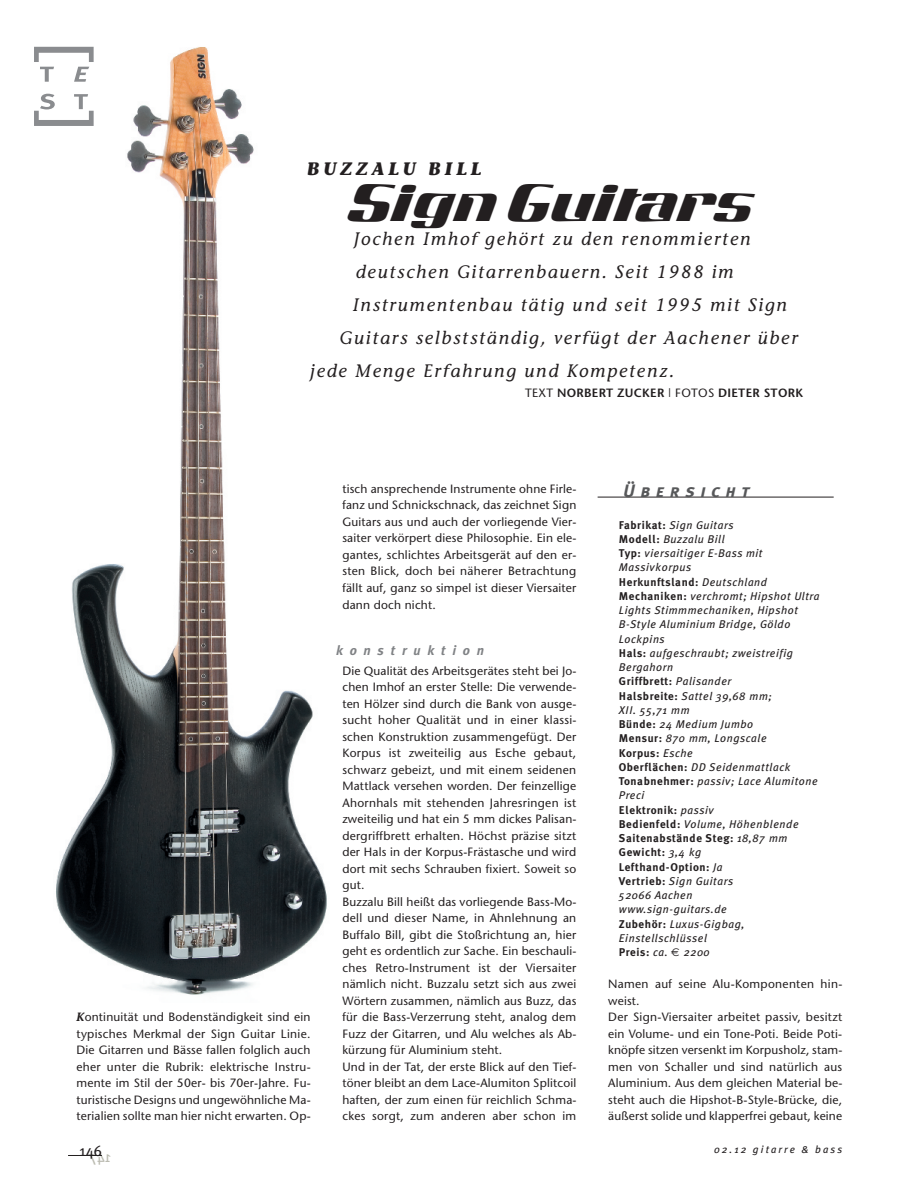
<style>
.page{position:relative;width:906px;height:1191px;background:#fff}
.page>*{position:absolute;margin:0;border:0;box-sizing:border-box;transform-origin:0 0}
.t1{font:45px "Concorde";letter-spacing:.025em;color:#231f20}
.t2{font:italic 18px "Stone Informal";letter-spacing:.1em;color:#231f20}
.t3{font:italic 700 18px "Stone Informal";letter-spacing:.2em;color:#231f20}
.t4{font:italic 18px "Meta Plus Bold Caps";letter-spacing:.3em;color:#57585a}
.t5{font:15px "Meta Plus";color:#231f20}
.t6{font:italic 700 13.5px "Meta Plus";letter-spacing:.5em;color:#808285}
.t7{font:12px/16.5px "Stone Sans";letter-spacing:.015em;color:#231f20;text-align:justify}
.t8{font:600 12px "Stone Sans";letter-spacing:.025em;color:#231f20}
.t9{font:italic 11.25px/14.2px "Meta Plus";letter-spacing:.05em;color:#231f20}
.t10{font:italic 10.5px "Meta Plus";letter-spacing:.2em;color:#231f20}
.s1{font-weight:400}
.s2{font-family:"Stone Informal";font-weight:600;font-style:italic}
.s3{font-weight:700;font-style:normal}
.s4{font-family:"Euro Sans";font-style:normal}
</style>
<div class="page">
<hr style="left:68px;top:1155px;width:34px;height:1px;background:#231f20">
<hr style="left:597px;top:497px;width:236px;height:1px;background:#231f20">
<img style="left:54px;top:46px;width:273px;height:949px">
<svg style="left:34px;top:47px;width:60px;height:35px"></svg>
<svg style="left:34px;top:94px;width:60px;height:32px"></svg>
<h2 class="t3" style="left:307px;top:162px;width:176px">BUZZALU BILL</h2>
<h1 class="t1" style="left:347px;top:179px;width:407px">Sign Guitars</h1>
<h2 class="t2" style="left:353px;top:232px;width:398px">Jochen Imhof gehört zu den renommierten</h2>
<h2 class="t2" style="left:356px;top:265px;width:379px">deutschen Gitarrenbauern. Seit 1988 im</h2>
<h2 class="t2" style="left:353px;top:298px;width:435px">Instrumentenbau tätig und seit 1995 mit Sign</h2>
<h2 class="t2" style="left:339px;top:331px;width:460px">Guitars selbstständig, verfügt der Aachener über</h2>
<h2 class="t2" style="left:310px;top:364px;width:366px">jede Menge Erfahrung und Kompetenz.</h2>
<p class="t8" style="left:525px;top:388px;width:279px"><span class="s1">TEXT</span> NORBERT ZUCKER <span class="s1">| FOTOS</span> DIETER STORK</p>
<p class="t7" style="left:77px;top:1010px;width:236px"><span class="s2">K</span>ontinuität und Bodenständigkeit sind ein typisches Merkmal der Sign Guitar Linie.<br>Die Gitarren und Bässe fallen folglich auch eher unter die Rubrik: elektrische Instru&shy;mente im Stil der 50er- bis 70er-Jahre. Fu&shy;turistische Designs und ungewöhnliche Ma&shy;terialien sollte man hier nicht erwarten. Op-</p>
<p class="t7" style="left:342px;top:482px;width:236px">tisch ansprechende Instrumente ohne Firle&shy;fanz und Schnickschnack, das zeichnet Sign Guitars aus und auch der vorliegende Vier&shy;saiter verkörpert diese Philosophie. Ein ele&shy;gantes, schlichtes Arbeitsgerät auf den er&shy;sten Blick, doch bei näherer Betrachtung fällt auf, ganz so simpel ist dieser Viersaiter dann doch nicht.</p>
<p class="t6" style="left:336px;top:642px;width:149px">konstruktion</p>
<p class="t7" style="left:342px;top:663px;width:236px;text-align:left">Die Qualität des Arbeitsgerätes steht bei Jo&shy;chen Imhof an erster Stelle: Die verwende&shy;ten Hölzer sind durch die Bank von ausge&shy;sucht hoher Qualität und in einer klassi&shy;schen Konstruktion zusammengefügt. Der Korpus ist zweiteilig aus Esche gebaut, schwarz gebeizt, und mit einem seidenen Mattlack versehen worden. Der feinzellige Ahornhals mit stehenden Jahresringen ist zweiteilig und hat ein 5 mm dickes Palisan&shy;dergriffbrett erhalten. Höchst präzise sitzt der Hals in der Korpus-Frästasche und wird dort mit sechs Schrauben fixiert. Soweit so gut.<br>Buzzalu Bill heißt das vorliegende Bass-Mo&shy;dell und dieser Name, in Ahnlehnung an Buffalo Bill, gibt die Stoßrichtung an, hier geht es ordentlich zur Sache. Ein beschauli&shy;ches Retro-Instrument ist der Viersaiter nämlich nicht. Buzzalu setzt sich aus zwei Wörtern zusammen, nämlich aus Buzz, das für die Bass-Verzerrung steht, analog dem Fuzz der Gitarren, und Alu welches als Ab&shy;kürzung für Aluminium steht.<br>Und in der Tat, der erste Blick auf den Tief&shy;töner bleibt an dem Lace-Alumiton Splitcoil haften, der zum einen für reichlich Schma&shy;ckes sorgt, zum anderen aber schon im</p>
<h2 class="t4" style="left:623px;top:480px;width:128px">Übersicht</h2>
<p class="t9" style="left:619px;top:517px;width:202px"><span class="s3">Fabrikat:</span> Sign Guitars<br><span class="s3">Modell:</span> Buzzalu Bill<br><span class="s3">Typ:</span> viersaitiger E-Bass mit<br>Massivkorpus<br><span class="s3">Herkunftsland:</span> Deutschland<br><span class="s3">Mechaniken:</span> verchromt; Hipshot Ultra<br>Lights Stimmmechaniken, Hipshot<br>B-Style Aluminium Bridge, Göldo<br>Lockpins<br><span class="s3">Hals:</span> aufgeschraubt; zweistreifig<br>Bergahorn<br><span class="s3">Griffbrett:</span> Palisander<br><span class="s3">Halsbreite:</span> Sattel 39,68 mm;<br>XII. 55,71 mm<br><span class="s3">Bünde:</span> 24 Medium Jumbo<br><span class="s3">Mensur:</span> 870 mm, Longscale<br><span class="s3">Korpus:</span> Esche<br><span class="s3">Oberflächen:</span> DD Seidenmattlack<br><span class="s3">Tonabnehmer:</span> passiv; Lace Alumitone<br>Preci<br><span class="s3">Elektronik:</span> passiv<br><span class="s3">Bedienfeld:</span> Volume, Höhenblende<br><span class="s3">Saitenabstände Steg:</span> 18,87 mm<br><span class="s3">Gewicht:</span> 3,4 kg<br><span class="s3">Lefthand-Option:</span> Ja<br><span class="s3">Vertrieb:</span> Sign Guitars<br>52066 Aachen<br>www.sign-guitars.de<br><span class="s3">Zubehör:</span> Luxus-Gigbag,<br>Einstellschlüssel<br><span class="s3">Preis:</span> ca. <span class="s4">€</span> 2200</p>
<p class="t7" style="left:608px;top:977px;width:236px;text-align:left">Namen auf seine Alu-Komponenten hin&shy;weist.<br>Der Sign-Viersaiter arbeitet passiv, besitzt ein Volume- und ein Tone-Poti. Beide Poti&shy;knöpfe sitzen versenkt im Korpusholz, stam&shy;men von Schaller und sind natürlich aus Aluminium. Aus dem gleichen Material be&shy;steht auch die Hipshot-B-Style-Brücke, die, äußerst solide und klapperfrei gebaut, keine</p>
<p class="t5" style="left:80px;top:1141px;width:24px">146</p>
<p class="t10" style="left:714px;top:1143px;width:129px">02.12 gitarre &amp; bass</p>
</div>
